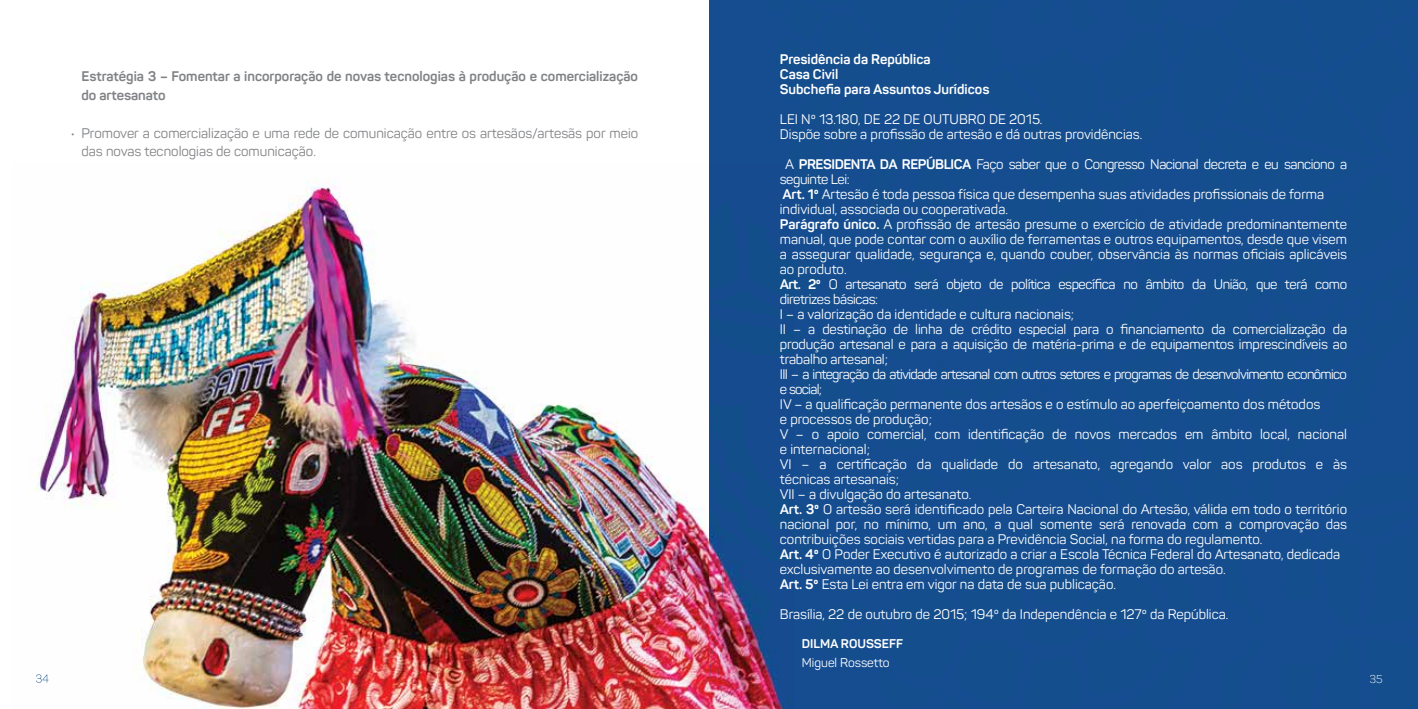
<style>
.page{position:relative;width:1418px;height:709px;background:#fff}
.page>*{position:absolute;margin:0;border:0;box-sizing:border-box;transform-origin:0 0}
.t1{font:13.75px/15px "Panton";color:#fff}
.t2{font:13.75px/18.8px "Panton";color:#808285}
.t3{font:700 13.75px/18.8px "Panton";color:#808285}
.t4{font:700 13.75px/15px "Panton";color:#fff}
.t5{font:12.5px "Panton";color:#fff}
.t6{font:700 12.5px "Panton";color:#fff}
.t7{font:11.25px "Panton Light Caps";color:#fff}
.s1{font-weight:700}
</style>
<div class="page">
<img style="left:34px;top:181px;width:675px;height:528px">
<svg style="left:36px;top:674px;width:13px;height:8px"></svg>
<div style="left:709px;top:0;width:708px;height:709px;background:#154d90"></div>
<svg style="left:1369px;top:674px;width:3px;height:8px"></svg>
<div style="left:709px;top:163px;width:85px;height:379px;background:#164b8f"></div>
<p class="t3" style="left:81px;top:67px;width:558px">Estratégia 3 – Fomentar a incorporação de novas tecnologias à produção e comercialização do artesanato</p>
<p class="t2" style="left:81px;top:123px;width:558px;text-indent:-11px">• Promover a comercialização e uma rede de comunicação entre os artesãos/artesãs por meio das novas tecnologias de comunicação.</p>
<p class="t4" style="left:780px;top:51px;width:211px">Presidência da República<br>Casa Civil<br>Subchefia para Assuntos Jurídicos</p>
<p class="t1" style="left:780px;top:111px;width:364px">LEI Nº 13.180, DE 22 DE OUTUBRO DE 2015.<br>Dispõe sobre a profissão de artesão e dá outras providências.</p>
<p class="t1" style="left:780px;top:156px;width:568px;text-indent:5px">A <span class="s1">PRESIDENTA DA REPÚBLICA</span> Faço saber que o Congresso Nacional decreta e eu sanciono a seguinte Lei:<br><span class="s1">Art. 1º</span> Artesão é toda pessoa física que desempenha suas atividades profissionais de forma individual, associada ou cooperativada.<br><span class="s1">Parágrafo único.</span> A profissão de artesão presume o exercício de atividade predominantemente manual, que pode contar com o auxílio de ferramentas e outros equipamentos, desde que visem a assegurar qualidade, segurança e, quando couber, observância às normas oficiais aplicáveis ao produto.<br><span class="s1">Art. 2º</span> O artesanato será objeto de política específica no âmbito da União, que terá como diretrizes básicas:<br>I – a valorização da identidade e cultura nacionais;<br>II – a destinação de linha de crédito especial para o financiamento da comercialização da produção artesanal e para a aquisição de matéria-prima e de equipamentos imprescindíveis ao trabalho artesanal;<br>III – a integração da atividade artesanal com outros setores e programas de desenvolvimento econômico e social;<br>IV – a qualificação permanente dos artesãos e o estímulo ao aperfeiçoamento dos métodos<br>e processos de produção;<br>V – o apoio comercial, com identificação de novos mercados em âmbito local, nacional e internacional;<br>VI – a certificação da qualidade do artesanato, agregando valor aos produtos e às técnicas artesanais;<br>VII – a divulgação do artesanato.<br><span class="s1">Art. 3º</span> O artesão será identificado pela Carteira Nacional do Artesão, válida em todo o território nacional por, no mínimo, um ano, a qual somente será renovada com a comprovação das contribuições sociais vertidas para a Previdência Social, na forma do regulamento.<br><span class="s1">Art. 4º</span> O Poder Executivo é autorizado a criar a Escola Técnica Federal do Artesanato, dedicada exclusivamente ao desenvolvimento de programas de formação do artesão.<br><span class="s1">Art. 5º</span> Esta Lei entra em vigor na data de sua publicação.</p>
<p class="t1" style="left:780px;top:606px;width:450px">Brasília, 22 de outubro de 2015; 194º da Independência e 127º da República.</p>
<p class="t6" style="left:802px;top:636px;width:103px">DILMA ROUSSEFF</p>
<p class="t5" style="left:802px;top:655px;width:89px">Miguel Rossetto</p>
<p class="t7" style="left:1369px;top:671px;width:15px">35</p>
</div>
